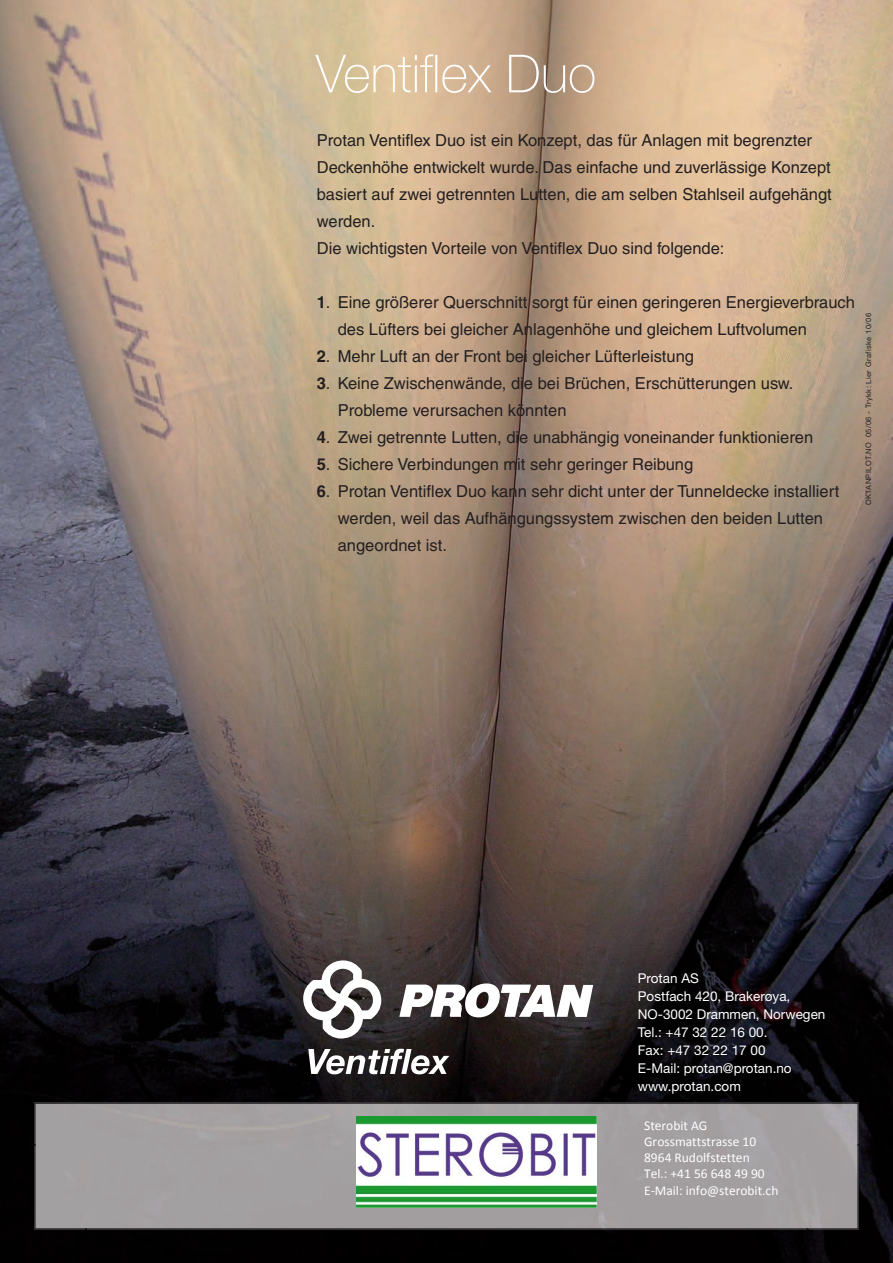
<style>
.page{position:relative;width:893px;height:1263px;background:#fff}
.page>*{position:absolute;margin:0;border:0;box-sizing:border-box;transform-origin:0 0}
.t1{font:100 52.5px "Helvetica Neue";color:#fff}
.t2{font:16.5px/27px "Helvetica";color:#231f20}
.t3{font:13.5px/18px "Helvetica Neue";color:#fff}
.t4{font:13.5px/16.2px "Calibri";color:#fff}
.t5{font:7.5px "Helvetica Neue";letter-spacing:.05em;color:#231f20}
.s1{font-weight:700}
</style>
<div class="page">
<img style="left:0;top:0;width:893px;height:1263px">
<svg style="left:308px;top:1049px;width:141px;height:25px"></svg>
<svg style="left:303px;top:960px;width:78px;height:78px"></svg>
<svg style="left:399px;top:983px;width:194px;height:34px"></svg>
<div style="left:86px;top:1145px;width:720px;height:83px;background:#a39fa0"></div>
<img style="left:34px;top:1102px;width:825px;height:42px">
<img style="left:34px;top:1144px;width:52px;height:86px">
<img style="left:808px;top:1144px;width:51px;height:86px">
<img style="left:86px;top:1228px;width:722px;height:2px">
<img style="left:35px;top:1103px;width:823px;height:42px">
<div style="left:35px;top:1144px;width:51px;height:85px;background:#a3a0a1"></div>
<img style="left:806px;top:1144px;width:52px;height:85px">
<img style="left:356px;top:1117px;width:240px;height:90px">
<h1 class="t1" style="left:316px;top:55px;width:282px">Ventiflex Duo</h1>
<p class="t2" style="left:317px;top:128px;width:517px">Protan Ventiflex Duo ist ein Konzept, das für Anlagen mit begrenzter Deckenhöhe entwickelt wurde. Das einfache und zuverlässige Konzept basiert auf zwei getrennten Lutten, die am selben Stahlseil aufgehängt werden.<br>Die wichtigsten Vorteile von Ventiflex Duo sind folgende:</p>
<p class="t2" style="left:338px;top:290px;width:519px;text-indent:-21px"><span class="s1">1</span>. Eine größerer Querschnitt sorgt für einen geringeren Energieverbrauch des Lüfters bei gleicher Anlagenhöhe und gleichem Luftvolumen</p>
<p class="t2" style="left:317px;top:344px;width:379px"><span class="s1">2</span>. Mehr Luft an der Front bei gleicher Lüfterleistung</p>
<p class="t2" style="left:338px;top:371px;width:457px;text-indent:-21px"><span class="s1">3</span>. Keine Zwischenwände, die bei Brüchen, Erschütterungen usw.<br>Probleme verursachen könnten</p>
<p class="t2" style="left:317px;top:425px;width:498px"><span class="s1">4</span>. Zwei getrennte Lutten, die unabhängig voneinander funktionieren</p>
<p class="t2" style="left:317px;top:452px;width:378px"><span class="s1">5</span>. Sichere Verbindungen mit sehr geringer Reibung</p>
<p class="t2" style="left:338px;top:479px;width:503px;text-indent:-21px"><span class="s1">6</span>. Protan Ventiflex Duo kann sehr dicht unter der Tunneldecke installiert werden, weil das Aufhängungssystem zwischen den beiden Lutten angeordnet ist.</p>
<p class="t5" style="left:866px;top:505px;width:193px;rotate:-90deg">OKTANPILOT.NO 05/06 - Trykk: Lier Grafiske 10/06</p>
<p class="t3" style="left:638px;top:971px;width:189px">Protan AS<br>Postfach 420, Brakerøya,<br>NO-3002 Drammen, Norwegen<br>Tel.: +47 32 22 16 00.<br>Fax: +47 32 22 17 00<br>E-Mail: protan@protan.no www.protan.com</p>
<p class="t4" style="left:644px;top:1117px;width:136px">Sterobit AG<br>Grossmattstrasse 10<br>8964 Rudolfstetten<br>Tel.: +41 56 648 49 90<br>E-Mail: info@sterobit.ch</p>
</div>
